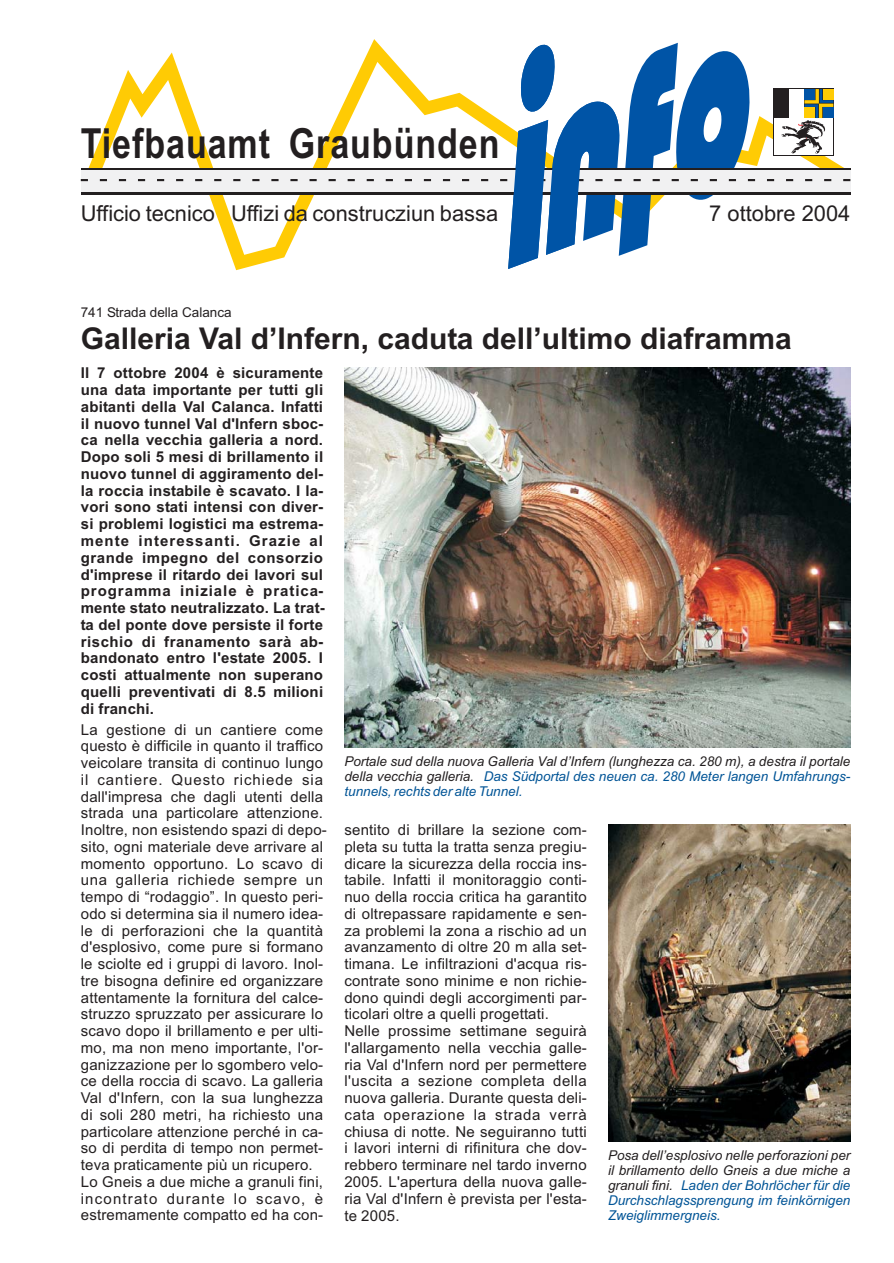
<style>
.page{position:relative;width:894px;height:1263px;background:#fff}
.page>*{position:absolute;margin:0;border:0;box-sizing:border-box;transform-origin:0 0}
.t1{font:700 41.55px "Arial Narrow";letter-spacing:.025em;color:#231f20}
.t2{font:700 30px "Arial";color:#231f20}
.t3{font:21.9px "Arial";color:#231f20}
.t4{font:15px/16.8px "Arial";letter-spacing:.015em;color:#231f20}
.t5{font:700 15px/16.8px "Arial";letter-spacing:.015em;color:#231f20;text-align:justify}
.t6{font:italic 13.5px/15.1px "Arial";color:#231f20;text-align:justify}
.t7{font:13.5px "Arial";color:#231f20}
.s1{color:#005496}
</style>
<div class="page">
<svg style="left:88px;top:39px;width:756px;height:231px"></svg>
<svg style="left:624px;top:39px;width:128px;height:230px"></svg>
<div style="left:81px;top:170px;width:769px;height:22px;background:#f1f1f2"></div>
<hr style="left:81px;top:192px;width:769px;height:3px;background:#231f20">
<hr style="left:81px;top:168px;width:769px;height:2px;background:#231f20">
<svg style="left:81px;top:179px;width:7px;height:2px"></svg>
<svg style="left:100px;top:179px;width:7px;height:2px"></svg>
<svg style="left:119px;top:179px;width:7px;height:2px"></svg>
<svg style="left:138px;top:179px;width:7px;height:2px"></svg>
<svg style="left:157px;top:179px;width:7px;height:2px"></svg>
<svg style="left:176px;top:179px;width:7px;height:2px"></svg>
<svg style="left:195px;top:179px;width:7px;height:2px"></svg>
<svg style="left:214px;top:179px;width:7px;height:2px"></svg>
<svg style="left:233px;top:179px;width:7px;height:2px"></svg>
<svg style="left:252px;top:179px;width:8px;height:2px"></svg>
<svg style="left:271px;top:179px;width:8px;height:2px"></svg>
<svg style="left:290px;top:179px;width:8px;height:2px"></svg>
<svg style="left:310px;top:179px;width:7px;height:2px"></svg>
<svg style="left:329px;top:179px;width:7px;height:2px"></svg>
<svg style="left:348px;top:179px;width:7px;height:2px"></svg>
<svg style="left:367px;top:179px;width:7px;height:2px"></svg>
<svg style="left:386px;top:179px;width:7px;height:2px"></svg>
<svg style="left:405px;top:179px;width:7px;height:2px"></svg>
<svg style="left:424px;top:179px;width:7px;height:2px"></svg>
<svg style="left:443px;top:179px;width:7px;height:2px"></svg>
<svg style="left:462px;top:179px;width:7px;height:2px"></svg>
<svg style="left:481px;top:179px;width:7px;height:2px"></svg>
<svg style="left:634px;top:179px;width:7px;height:2px"></svg>
<svg style="left:653px;top:179px;width:7px;height:2px"></svg>
<svg style="left:672px;top:179px;width:7px;height:2px"></svg>
<svg style="left:691px;top:179px;width:7px;height:2px"></svg>
<svg style="left:710px;top:179px;width:7px;height:2px"></svg>
<svg style="left:729px;top:179px;width:7px;height:2px"></svg>
<svg style="left:748px;top:179px;width:7px;height:2px"></svg>
<svg style="left:767px;top:179px;width:7px;height:2px"></svg>
<svg style="left:786px;top:179px;width:7px;height:2px"></svg>
<svg style="left:805px;top:179px;width:7px;height:2px"></svg>
<svg style="left:824px;top:179px;width:7px;height:2px"></svg>
<svg style="left:843px;top:179px;width:7px;height:2px"></svg>
<svg style="left:500px;top:39px;width:124px;height:230px"></svg>
<div style="left:774px;top:88px;width:60px;height:68px;background:#231f20"></div>
<div style="left:775px;top:119px;width:58px;height:36px;background:#fff"></div>
<svg style="left:781px;top:89px;width:52px;height:65px"></svg>
<img style="left:344px;top:368px;width:506px;height:379px">
<img style="left:608px;top:824px;width:242px;height:318px">
<h1 class="t1" style="left:81px;top:119px;width:420px">Tiefbauamt Graubünden</h1>
<h3 class="t3" style="left:81px;top:205px;width:419px">Ufficio tecnico Uffizi da construcziun bassa</h3>
<h3 class="t3" style="left:709px;top:205px;width:143px">7 ottobre 2004</h3>
<p class="t7" style="left:81px;top:307px;width:152px">741 Strada della Calanca</p>
<h2 class="t2" style="left:81px;top:327px;width:713px">Galleria Val d’Infern, caduta dell’ultimo diaframma</h2>
<p class="t5" style="left:81px;top:366px;width:245px">Il 7 ottobre 2004 è sicuramente una data importante per tutti gli abitanti della Val Calanca. Infatti il nuovo tunnel Val d'Infern sboc&shy;ca nella vecchia galleria a nord.<br>Dopo soli 5 mesi di brillamento il nuovo tunnel di aggiramento del&shy;la roccia instabile è scavato. I la&shy;vori sono stati intensi con diver&shy;si problemi logistici ma estrema&shy;mente interessanti. Grazie al grande impegno del consorzio d'imprese il ritardo dei lavori sul programma iniziale è pratica&shy;mente stato neutralizzato. La trat&shy;ta del ponte dove persiste il forte rischio di franamento sarà ab&shy;bandonato entro l'estate 2005. I costi attualmente non superano quelli preventivati di 8.5 milioni di franchi.</p>
<p class="t4" style="left:81px;top:722px;width:247px">La gestione di un cantiere come questo è difficile in quanto il traffico veicolare transita di continuo lungo il cantiere. Questo richiede sia dall'impresa che dagli utenti della strada una particolare attenzione.<br>Inoltre, non esistendo spazi di depo&shy;sito, ogni materiale deve arrivare al momento opportuno. Lo scavo di una galleria richiede sempre un tempo di “rodaggio”. In questo peri&shy;odo si determina sia il numero idea&shy;le di perforazioni che la quantità d'esplosivo, come pure si formano le sciolte ed i gruppi di lavoro. Inol&shy;tre bisogna definire ed organizzare attentamente la fornitura del calce&shy;struzzo spruzzato per assicurare lo scavo dopo il brillamento e per ulti&shy;mo, ma non meno importante, l'or&shy;ganizzazione per lo sgombero velo&shy;ce della roccia di scavo. La galleria Val d'Infern, con la sua lunghezza di soli 280 metri, ha richiesto una particolare attenzione perché in ca&shy;so di perdita di tempo non permet&shy;teva praticamente più un ricupero.<br>Lo Gneis a due miche a granuli fini, incontrato durante lo scavo, è estremamente compatto ed ha con-</p>
<p class="t6" style="left:344px;top:755px;width:507px">Portale sud della nuova Galleria Val d’Infern (lunghezza ca. 280 m), a destra il portale della vecchia galleria. <span class="s1">Das Südportal des neuen ca. 280 Meter langen Umfahrungs&shy;tunnels, rechts der alte Tunnel.</span></p>
<p class="t4" style="left:344px;top:823px;width:244px">sentito di brillare la sezione com&shy;pleta su tutta la tratta senza pregiu&shy;dicare la sicurezza della roccia ins&shy;tabile. Infatti il monitoraggio conti&shy;nuo della roccia critica ha garantito di oltrepassare rapidamente e sen&shy;za problemi la zona a rischio ad un avanzamento di oltre 20 m alla set&shy;timana. Le infiltrazioni d'acqua ris&shy;contrate sono minime e non richie&shy;dono quindi degli accorgimenti par&shy;ticolari oltre a quelli progettati.<br>Nelle prossime settimane seguirà l'allargamento nella vecchia galle&shy;ria Val d'Infern nord per permettere l'uscita a sezione completa della nuova galleria. Durante questa deli&shy;cata operazione la strada verrà chiusa di notte. Ne seguiranno tutti i lavori interni di rifinitura che dov&shy;rebbero terminare nel tardo inverno 2005. L'apertura della nuova galle&shy;ria Val d'Infern è prevista per l'esta&shy;te 2005.</p>
<p class="t6" style="left:608px;top:1149px;width:244px">Posa dell’esplosivo nelle perforazioni per il brillamento dello Gneis a due miche a granuli fini. <span class="s1">Laden der Bohrlöcher für die Durchschlagssprengung im feinkörnigen Zweiglimmergneis.</span></p>
</div>
